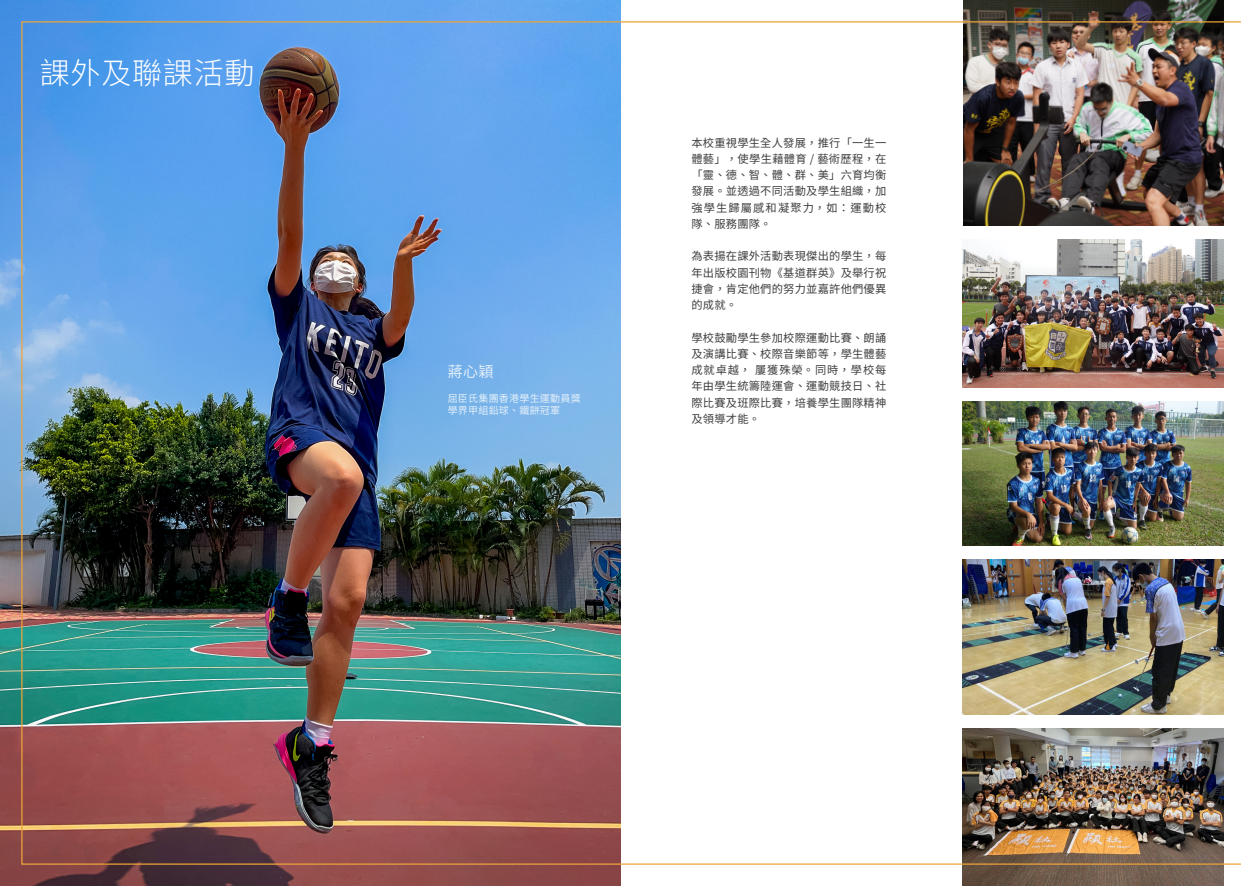
<style>
.page{position:relative;width:1241px;height:886px;background:#fff}
.page>*{position:absolute;margin:0;border:0;box-sizing:border-box;transform-origin:0 0}
.t1{font:300 30px "Noto Sans HK";letter-spacing:.025em;color:#fff}
.t2{font:15px "Noto Sans HK";color:#fff}
.t3{font:11.25px/16.2px "Noto Sans HK";letter-spacing:.02em;color:#3e3e3f;text-align:justify}
.t4{font:10px/12px "Noto Sans HK";letter-spacing:.025em;color:#fff}
</style>
<div class="page">
<img style="left:0;top:0;width:620px;height:886px">
<img style="left:962px;top:865px;width:261px;height:21px">
<img style="left:963px;top:0;width:260px;height:21px">
<img style="left:21px;top:21px;width:1219px;height:844px">
<p class="t1" style="left:40px;top:56px;width:216px">課外及聯課活動</p>
<h2 class="t2" style="left:447px;top:363px;width:47px">蔣心穎</h2>
<p class="t4" style="left:447px;top:393px;width:134px">屈臣氏集團香港學生運動員獎學界甲組鉛球、鐵餅冠軍</p>
<p class="t3" style="left:691px;top:135px;width:196px">本校重視學生全人發展，推行「一生一體藝」，使學生藉體育 / 藝術歷程，在「靈、德、智、體、群、美」六育均衡發展。並透過不同活動及學生組織，加強學生歸屬感和凝聚力，如：運動校隊、服務團隊。</p>
<p class="t3" style="left:691px;top:248px;width:196px">為表揚在課外活動表現傑出的學生，每年出版校園刊物《基道群英》及舉行祝捷會，肯定他們的努力並嘉許他們優異的成就。</p>
<p class="t3" style="left:691px;top:330px;width:196px">學校鼓勵學生參加校際運動比賽、朗誦及演講比賽、校際音樂節等，學生體藝成就卓越， 屢獲殊榮。同時，學校每年由學生統籌陸運會、運動競技日、社際比賽及班際比賽，培養學生團隊精神及領導才能。</p>
</div>
